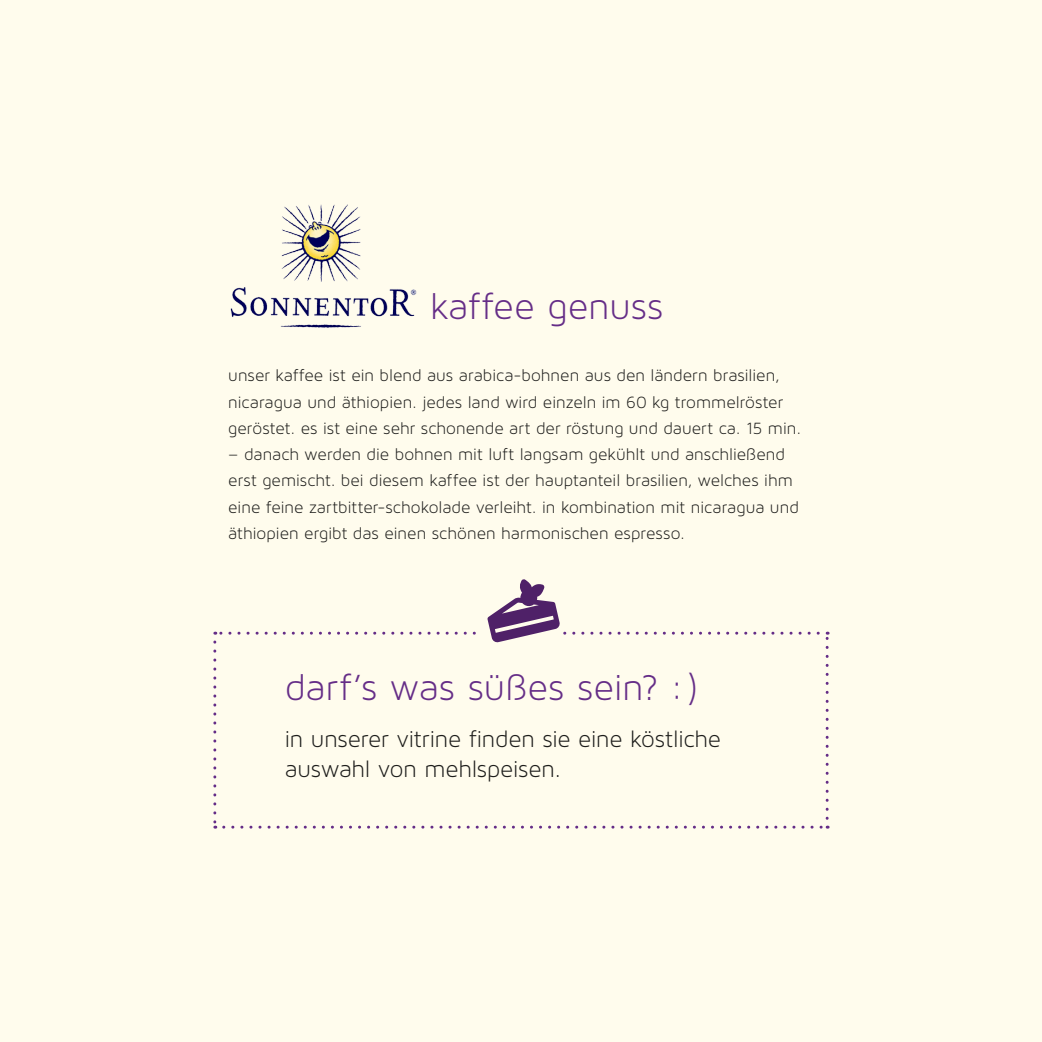
<style>
.page{position:relative;width:1042px;height:1042px;background:#fffced}
.page>*{position:absolute;margin:0;border:0;box-sizing:border-box;transform-origin:0 0}
.t1{font:38.5px "Maven Pro Light 300";color:#652d87}
.t2{font:24.5px/29.4px "Maven Pro Light 300";letter-spacing:-.01em;color:#1d1d1b}
.t3{font:17.5px/26.2px "Maven Pro Light 300";color:#1d1d1b}
</style>
<div class="page">
<svg style="left:213px;top:579px;width:615px;height:249px"></svg>
<img style="left:230px;top:204px;width:187px;height:124px">
<h1 class="t1" style="left:430px;top:285px;width:235px">kaffee genuss</h1>
<p class="t3" style="left:228px;top:362px;width:574px">unser kaffee ist ein blend aus arabica-bohnen aus den ländern brasilien, nicaragua und äthiopien. jedes land wird einzeln im 60 kg trommelröster geröstet. es ist eine sehr schonende art der röstung und dauert ca. 15 min.</p>
<p class="t3" style="left:228px;top:441px;width:572px">– danach werden die bohnen mit luft langsam gekühlt und anschließend erst gemischt. bei diesem kaffee ist der hauptanteil brasilien, welches ihm eine feine zartbitter-schokolade verleiht. in kombination mit nicaragua und äthiopien ergibt das einen schönen harmonischen espresso.</p>
<h1 class="t1" style="left:285px;top:667px;width:415px">darf’s was süßes sein? :)</h1>
<h2 class="t2" style="left:285px;top:724px;width:438px">in unserer vitrine finden sie eine köstliche auswahl von mehlspeisen.</h2>
</div>
